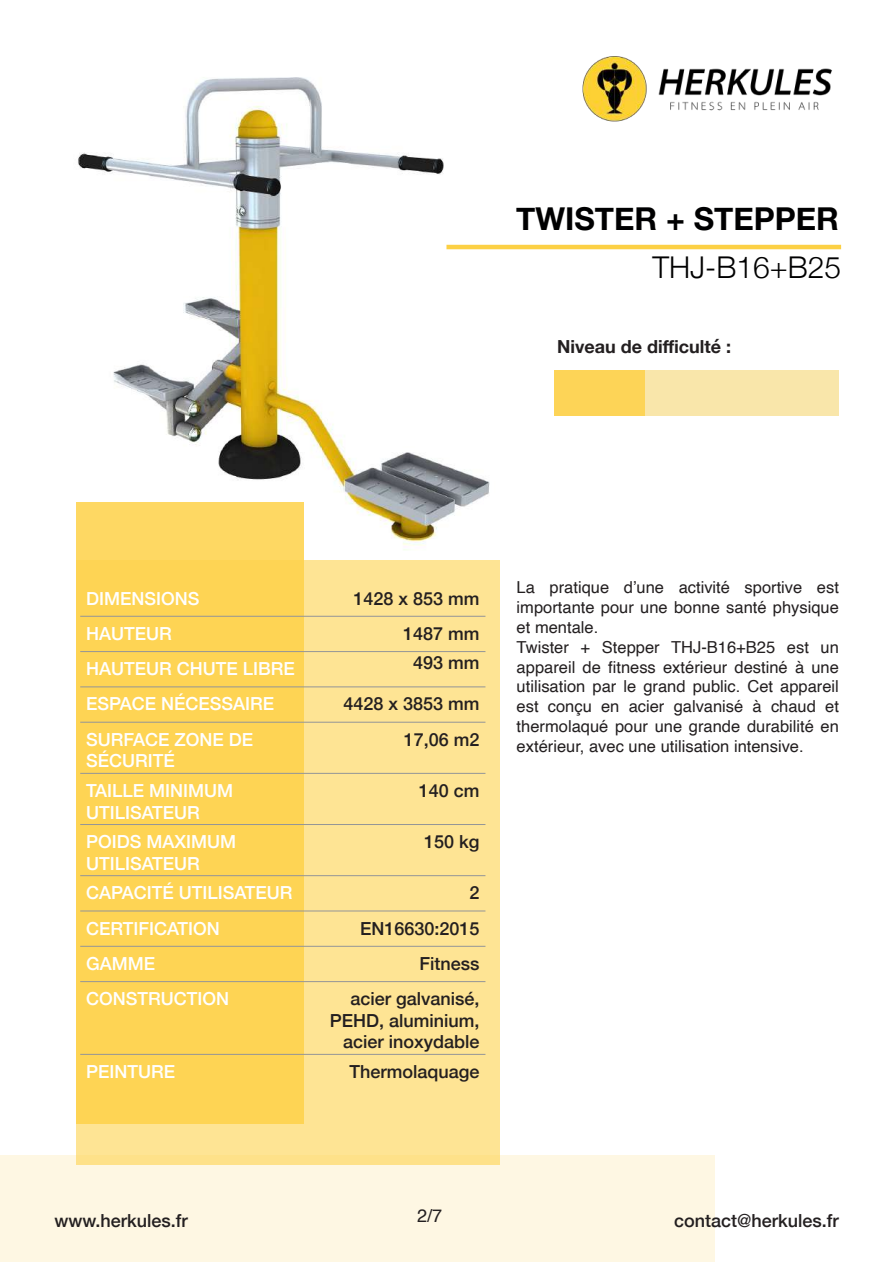
<style>
.page{position:relative;width:893px;height:1263px;background:#fff}
.page>*{position:absolute;margin:0;border:0;box-sizing:border-box;transform-origin:0 0}
.t1{font:700 31.5px "Helvetica Neue";color:#000001}
.t2{font:300 30px "Helvetica Neue";color:#000001}
.t3{font:500 18px/21.6px "Helvetica Neue";color:#fff}
.t4{font:500 18px/21.6px "Helvetica Neue";color:#231f20;text-align:right}
.t5{font:700 18px "Helvetica Neue";color:#231f20}
.t6{font:18px "Helvetica";color:#231f20}
.t7{font:16.5px/19.8px "Helvetica";color:#231f20}
</style>
<div class="page">
<div style="left:0;top:1156px;width:715px;height:106px;background:#fef7e3"></div>
<img style="left:76px;top:77px;width:438px;height:473px">
<img style="left:582px;top:56px;width:250px;height:66px">
<div style="left:77px;top:561px;width:423px;height:604px;background:#fee494"></div>
<div style="left:77px;top:502px;width:227px;height:622px;background:linear-gradient(to right,#fed455,#fed456)"></div>
<hr style="left:80px;top:616px;width:229px;height:1px;background:#939598">
<hr style="left:309px;top:616px;width:176px;height:1px;background:#939598">
<hr style="left:80px;top:651px;width:229px;height:1px;background:#939598">
<hr style="left:309px;top:651px;width:176px;height:1px;background:#939598">
<hr style="left:80px;top:686px;width:229px;height:1px;background:#939598">
<hr style="left:309px;top:686px;width:176px;height:1px;background:#939598">
<hr style="left:80px;top:722px;width:229px;height:1px;background:#939598">
<hr style="left:309px;top:722px;width:176px;height:1px;background:#939598">
<hr style="left:80px;top:773px;width:229px;height:1px;background:#939598">
<hr style="left:309px;top:773px;width:176px;height:1px;background:#939598">
<hr style="left:80px;top:824px;width:229px;height:1px;background:#939598">
<hr style="left:309px;top:824px;width:176px;height:1px;background:#939598">
<hr style="left:80px;top:875px;width:229px;height:1px;background:#939598">
<hr style="left:309px;top:875px;width:176px;height:1px;background:#939598">
<hr style="left:80px;top:910px;width:229px;height:1px;background:#939598">
<hr style="left:309px;top:910px;width:176px;height:1px;background:#939598">
<hr style="left:80px;top:946px;width:229px;height:1px;background:#939598">
<hr style="left:309px;top:946px;width:176px;height:1px;background:#939598">
<hr style="left:80px;top:981px;width:229px;height:1px;background:#939598">
<hr style="left:309px;top:981px;width:176px;height:1px;background:#939598">
<hr style="left:80px;top:1054px;width:229px;height:1px;background:#939598">
<hr style="left:309px;top:1054px;width:176px;height:1px;background:#939598">
<hr style="left:446px;top:245px;width:395px;height:4px;background:#fcd044">
<div style="left:554px;top:371px;width:285px;height:45px;background:#f9e6aa"></div>
<div style="left:554px;top:371px;width:91px;height:45px;background:#fdd457"></div>
<h1 class="t1" style="left:516px;top:194px;width:324px">TWISTER + STEPPER</h1>
<h2 class="t2" style="left:652px;top:243px;width:190px">THJ-B16+B25</h2>
<p class="t5" style="left:557px;top:333px;width:176px">Niveau de difficulté :</p>
<p class="t3" style="left:86px;top:586px;width:115px">DIMENSIONS</p>
<p class="t4" style="left:353px;top:586px;width:128px">1428 x 853 mm</p>
<p class="t3" style="left:86px;top:621px;width:87px">HAUTEUR</p>
<p class="t4" style="left:403px;top:621px;width:78px">1487 mm</p>
<p class="t3" style="left:86px;top:656px;width:210px">HAUTEUR CHUTE LIBRE</p>
<p class="t4" style="left:413px;top:650px;width:68px">493 mm</p>
<p class="t3" style="left:86px;top:692px;width:190px">ESPACE NÉCESSAIRE</p>
<p class="t4" style="left:343px;top:692px;width:138px">4428 x 3853 mm</p>
<p class="t3" style="left:86px;top:727px;width:169px">SURFACE ZONE DE<br>SÉCURITÉ</p>
<p class="t4" style="left:404px;top:727px;width:77px">17,06 m2</p>
<p class="t3" style="left:86px;top:778px;width:149px">TAILLE MINIMUM<br>UTILISATEUR</p>
<p class="t4" style="left:419px;top:778px;width:62px">140 cm</p>
<p class="t3" style="left:86px;top:829px;width:152px">POIDS MAXIMUM<br>UTILISATEUR</p>
<p class="t4" style="left:424px;top:829px;width:57px">150 kg</p>
<p class="t3" style="left:86px;top:880px;width:208px">CAPACITÉ UTILISATEUR</p>
<p class="t4" style="left:469px;top:880px;width:12px">2</p>
<p class="t3" style="left:86px;top:916px;width:135px">CERTIFICATION</p>
<p class="t4" style="left:360px;top:916px;width:121px">EN16630:2015</p>
<p class="t3" style="left:86px;top:951px;width:71px">GAMME</p>
<p class="t4" style="left:419px;top:951px;width:62px">Fitness</p>
<p class="t3" style="left:86px;top:986px;width:145px">CONSTRUCTION</p>
<p class="t4" style="left:330px;top:986px;width:151px">acier galvanisé,<br>PEHD, aluminium, acier inoxydable</p>
<p class="t3" style="left:86px;top:1059px;width:91px">PEINTURE</p>
<p class="t4" style="left:349px;top:1059px;width:132px">Thermolaquage</p>
<p class="t7" style="left:517px;top:578px;width:324px">La pratique d’une activité sportive est importante pour une bonne santé physique et mentale.<br>Twister + Stepper THJ-B16+B25 est un appareil de fitness extérieur destiné à une utilisation par le grand public. Cet appareil est conçu en acier galvanisé à chaud et thermolaqué pour une grande durabilité en extérieur, avec une utilisation intensive.</p>
<p class="t4" style="left:54px;top:1208px;width:135px">www.herkules.fr</p>
<p class="t6" style="left:417px;top:1202px;width:27px">2/7</p>
<p class="t4" style="left:674px;top:1208px;width:166px">contact@herkules.fr</p>
</div>
